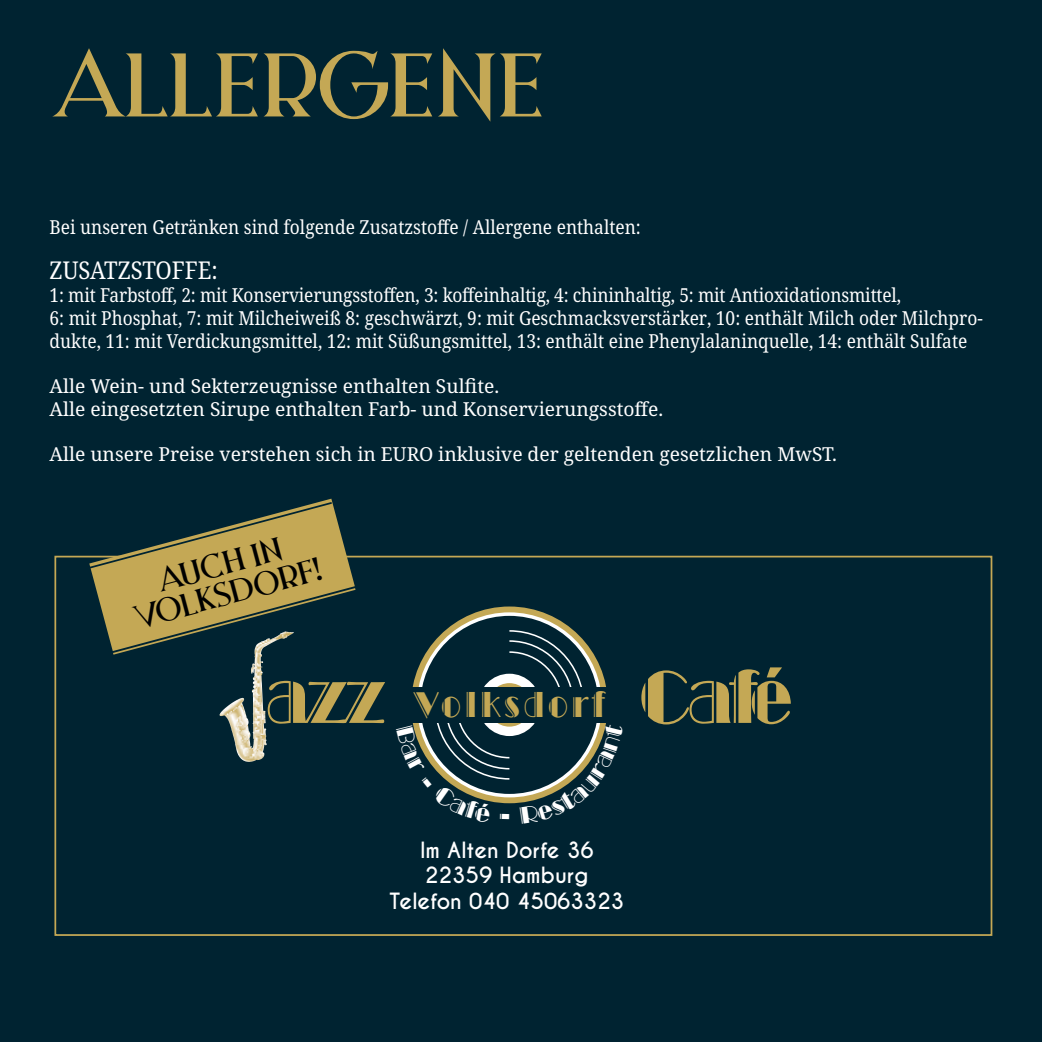
<style>
.page{position:relative;width:1042px;height:1042px;background:#002331}
.page>*{position:absolute;margin:0;border:0;box-sizing:border-box;transform-origin:0 0}
.t1{font:84px "Night Zone";letter-spacing:-.02em;color:#c4a855}
.t2{font:72.1px "Broadway Engraved BT";letter-spacing:-.04em;color:#c4a855;scale:.85 1}
.t3{font:72.1px "Broadway Engraved BT";letter-spacing:-.04em;color:#c4a855;scale:.9 1}
.t4{font:35px "Broadway Engraved BT";letter-spacing:.14em;color:#c4a855;scale:.85 1}
.t5{font:29.75px/29.8px "Night Zone";color:#000;text-align:center}
.t6{font:24.5px "Noto Serif";color:#fff;scale:.9 1}
.t7{font:700 21px/25.4px "Caviar Dreams";color:#fff;text-align:center}
.t8{font:19.25px/22.8px "Noto Serif";color:#fff;scale:.9 1}
.t9{font:19.25px/22.8px "Noto Serif";color:#fff}
.s1{color:#002331}
</style>
<div class="page">
<svg style="left:87px;top:499px;width:270px;height:156px"></svg>
<img style="left:253px;top:631px;width:32px;height:33px">
<svg style="left:412px;top:612px;width:194px;height:192px"></svg>
<h1 class="t1" style="left:50px;top:30px;width:496px">Allergene</h1>
<p class="t8" style="left:50px;top:216px;width:658px">Bei unseren Getränken sind folgende Zusatzstoffe / Allergene enthalten:</p>
<p class="t6" style="left:50px;top:254px;width:188px">ZUSATZSTOFFE:</p>
<p class="t8" style="left:50px;top:284px;width:1038px">1: mit Farbstoff, 2: mit Konservierungsstoffen, 3: koffeinhaltig, 4: chininhaltig, 5: mit Antioxidationsmittel,<br>6: mit Phosphat, 7: mit Milcheiweiß 8: geschwärzt, 9: mit Geschmacksverstärker, 10: enthält Milch oder Milchpro&shy;dukte, 11: mit Verdickungsmittel, 12: mit Süßungsmittel, 13: enthält eine Phenylalaninquelle, 14: enthält Sulfate</p>
<p class="t9" style="left:50px;top:375px;width:615px">Alle Wein- und Sekterzeugnisse enthalten Sulfite.<br>Alle eingesetzten Sirupe enthalten Farb- und Konservierungsstoffe.</p>
<p class="t9" style="left:50px;top:443px;width:789px">Alle unsere Preise verstehen sich in EURO inklusive der geltenden gesetzlichen MwST.</p>
<h3 class="t5" style="left:122px;top:574px;width:195px;rotate:-15deg">Auch in<br>Volksdorf!</h3>
<h2 class="t2" style="left:226px;top:653px;width:188px"><span class="s1">J</span>azz</h2>
<h2 class="t3" style="left:639px;top:653px;width:172px">Café</h2>
<h3 class="t4" style="left:414px;top:683px;width:225px">Volksdorf</h3>
<p class="t7" style="left:389px;top:838px;width:236px">Im Alten Dorfe 36<br>22359 Hamburg<br>Telefon 040 45063323</p>
</div>
